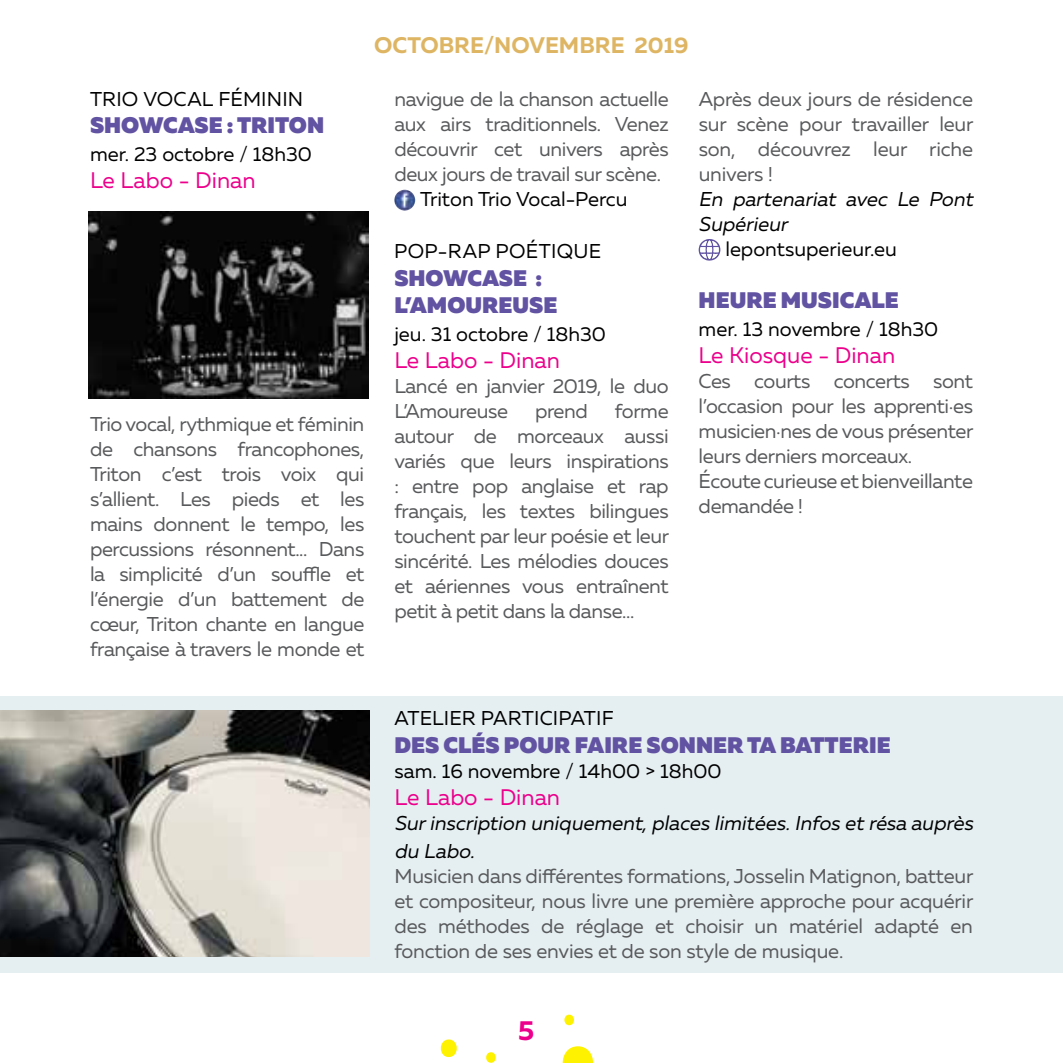
<style>
.page{position:relative;width:1063px;height:1063px;background:#fff}
.page>*{position:absolute;margin:0;border:0;box-sizing:border-box;transform-origin:0 0}
.t1{font:700 27.5px "Muller";color:#ec008c}
.t2{font:900 22.5px/27.5px "Muller";color:#6252a2}
.t3{font:22.5px "Muller";color:#ec008c}
.t4{font:700 22.5px "Muller";color:#deb563}
.t5{font:20px/25px "Muller";letter-spacing:-.02em;color:#58595b;text-align:justify}
.t6{font:20px "Muller";color:#000}
.t7{font:italic 20px/25px "Muller";color:#000}
</style>
<div class="page">
<svg style="left:440px;top:1039px;width:17px;height:18px"></svg>
<svg style="left:564px;top:1015px;width:10px;height:10px"></svg>
<svg style="left:486px;top:1052px;width:10px;height:11px"></svg>
<svg style="left:562px;top:1046px;width:32px;height:17px"></svg>
<div style="left:0;top:697px;width:1063px;height:276px;background:#e5eef1"></div>
<img style="left:394px;top:190px;width:21px;height:21px;border-radius:10px">
<svg style="left:699px;top:239px;width:21px;height:22px"></svg>
<img style="left:0;top:710px;width:370px;height:247px">
<img style="left:88px;top:211px;width:280px;height:187px">
<p class="t4" style="left:374px;top:31px;width:316px">OCTOBRE/NOVEMBRE 2019</p>
<p class="t6" style="left:90px;top:86px;width:215px">TRIO VOCAL FÉMININ</p>
<p class="t2" style="left:90px;top:112px;width:236px">SHOWCASE : TRITON</p>
<p class="t6" style="left:90px;top:141px;width:224px">mer. 23 octobre / 18h30</p>
<p class="t3" style="left:90px;top:166px;width:167px">Le Labo - Dinan</p>
<p class="t5" style="left:90px;top:411px;width:276px">Trio vocal, rythmique et féminin de chansons francophones, Triton c’est trois voix qui s’allient. Les pieds et les mains donnent le tempo, les percussions résonnent... Dans la simplicité d’un souffle et l’énergie d’un battement de cœur, Triton chante en langue française à travers le monde et</p>
<p class="t5" style="left:394px;top:86px;width:276px">navigue de la chanson actuelle aux airs traditionnels. Venez découvrir cet univers après deux jours de travail sur scène.</p>
<p class="t6" style="left:420px;top:186px;width:209px">Triton Trio Vocal-Percu</p>
<p class="t6" style="left:394px;top:239px;width:208px">POP-RAP POÉTIQUE</p>
<p class="t2" style="left:394px;top:264px;width:165px">SHOWCASE :<br>L’AMOUREUSE</p>
<p class="t6" style="left:394px;top:321px;width:213px">jeu. 31 octobre / 18h30</p>
<p class="t3" style="left:394px;top:346px;width:167px">Le Labo - Dinan</p>
<p class="t5" style="left:394px;top:373px;width:276px">Lancé en janvier 2019, le duo<br>L’Amoureuse</p>
<p class="t5" style="left:394px;top:398px;width:276px;text-indent:221px">forme autour de morceaux aussi variés que leurs inspirations : entre pop anglaise et rap français, les textes bilingues touchent par leur poésie et leur sincérité. Les mélodies douces et aériennes vous entraînent petit à petit dans la danse...</p>
<p class="t5" style="left:535px;top:398px;width:54px">prend</p>
<p class="t5" style="left:699px;top:86px;width:276px">Après deux jours de résidence sur scène pour travailler leur son, découvrez leur riche univers !</p>
<p class="t7" style="left:699px;top:186px;width:280px">En partenariat avec Le Pont<br>Supérieur</p>
<p class="t6" style="left:725px;top:236px;width:173px">lepontsuperieur.eu</p>
<p class="t2" style="left:699px;top:287px;width:202px">HEURE MUSICALE</p>
<p class="t6" style="left:699px;top:316px;width:241px">mer. 13 novembre / 18h30</p>
<p class="t3" style="left:699px;top:341px;width:198px">Le Kiosque - Dinan</p>
<p class="t5" style="left:699px;top:368px;width:276px;text-align:left">Ces courts concerts sont l’occasion pour les apprenti·es musicien·nes de vous présenter leurs derniers morceaux.<br>Écoute curieuse et bienveillante demandée !</p>
<p class="t6" style="left:394px;top:706px;width:221px">ATELIER PARTICIPATIF</p>
<p class="t2" style="left:394px;top:731px;width:498px">DES CLÉS POUR FAIRE SONNER TA BATTERIE</p>
<p class="t6" style="left:394px;top:758px;width:329px">sam. 16 novembre / 14h00 &gt; 18h00</p>
<p class="t3" style="left:394px;top:784px;width:167px">Le Labo - Dinan</p>
<p class="t7" style="left:394px;top:809px;width:584px;line-height:27.5px">Surinscription uniquement,places limitées.Infos et résa auprès du Labo.</p>
<p class="t5" style="left:394px;top:863px;width:580px">Musicien dans différentes formations, Josselin Matignon, batteur et compositeur, nous livre une première approche pour acquérir des méthodes de réglage et choisir un matériel adapté en fonction de ses envies et de son style de musique.</p>
<h1 class="t1" style="left:518px;top:1013px;width:18px">5</h1>
</div>
